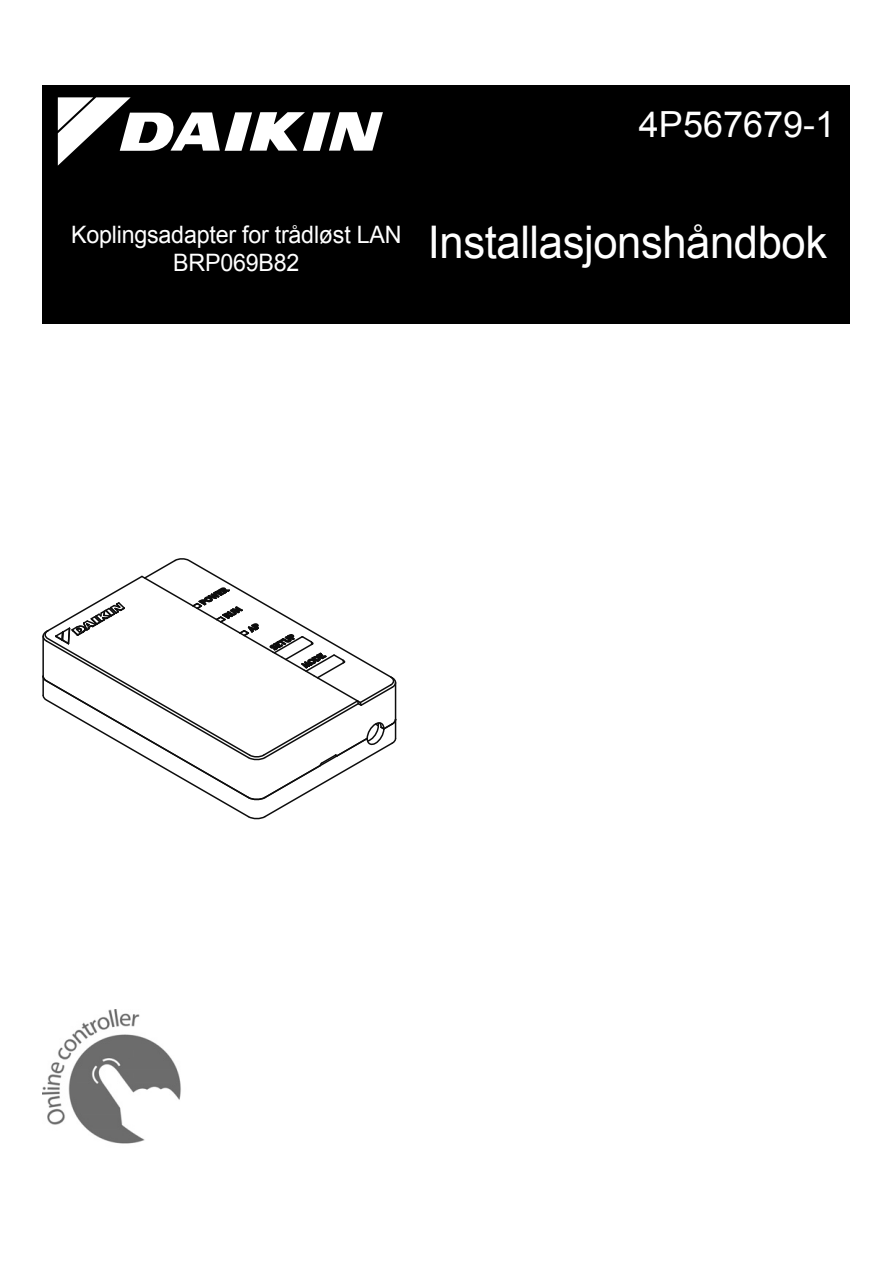
<style>
.page{position:relative;width:893px;height:1263px;background:#fff}
.page>*{position:absolute;margin:0;border:0;box-sizing:border-box;transform-origin:0 0}
.t1{font:45px "Arial";letter-spacing:-.01em;color:#fff}
.t2{font:36px "Arial";color:#fff}
.t3{font:24px/28.8px "Arial";letter-spacing:-.01em;color:#fff;text-align:center}
</style>
<div class="page">
<div style="left:43px;top:85px;width:807px;height:238px;background:#000"></div>
<svg style="left:42px;top:558px;width:355px;height:261px"></svg>
<img style="left:43px;top:1009px;width:138px;height:135px">
<svg style="left:58px;top:97px;width:325px;height:69px"></svg>
<h2 class="t2" style="left:639px;top:104px;width:198px">4P567679-1</h2>
<p class="t3" style="left:71px;top:220px;width:332px">Koplingsadapter for trådløst LAN<br>BRP069B82</p>
<h1 class="t1" style="left:428px;top:217px;width:401px">Installasjonshåndbok</h1>
</div>
